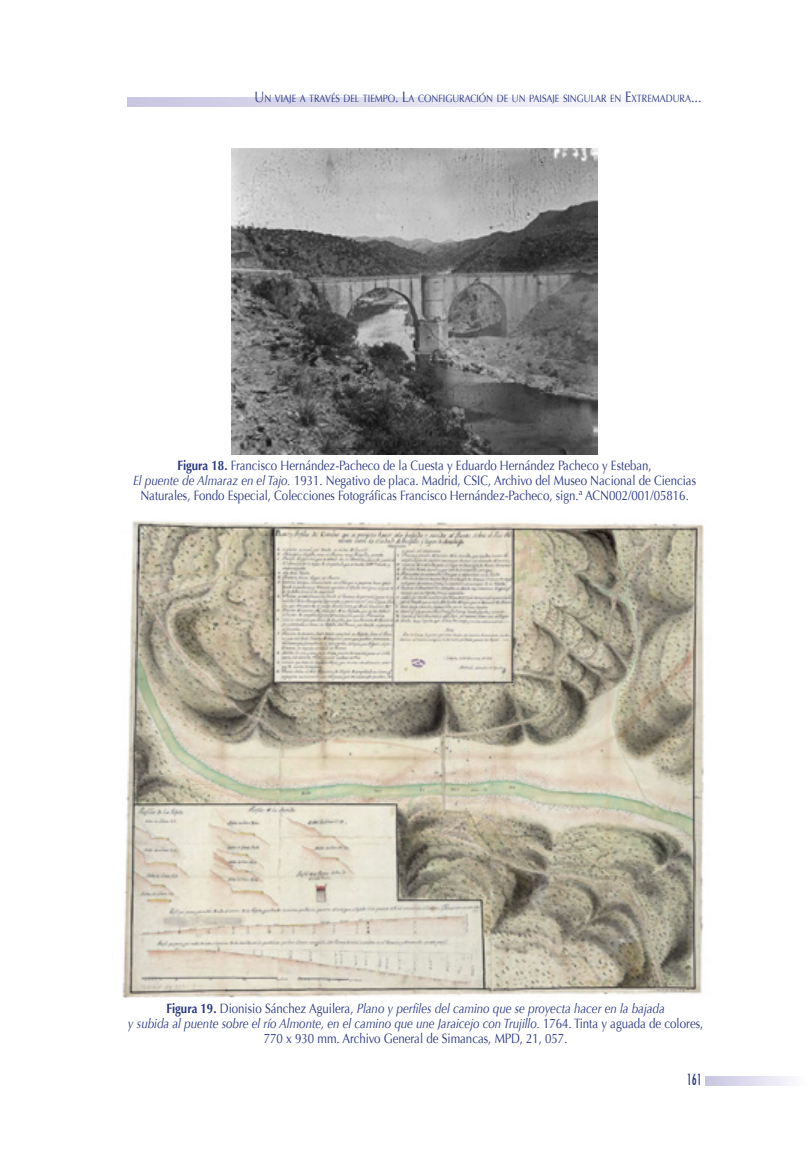
<style>
.page{position:relative;width:808px;height:1149px;background:#fff}
.page>*{position:absolute;margin:0;border:0;box-sizing:border-box;transform-origin:0 0}
.t1{font:condensed 18px "Tw Cen";color:#283583;scale:.75 1}
.t2{font:13.5px/15px "Optima";color:#283583;text-align:center;scale:.85 1}
.t3{font:italic 13.5px/15px "Optima";color:#283583;text-align:center;scale:.85 1}
.t4{font:10.5px "Optima";color:#283583;scale:.85 1}
.s1{font-size:15px}
.s2{font-weight:700}
.s3{font-style:italic}
.s4{font-weight:700;font-style:normal}
.s5{font-style:normal}
</style>
<div class="page">
<svg style="left:706px;top:1076px;width:84px;height:8px"></svg>
<svg style="left:128px;top:98px;width:468px;height:8px;background:#dedced"></svg>
<img style="left:122px;top:521px;width:582px;height:476px">
<img style="left:231px;top:149px;width:367px;height:306px">
<p class="t4" style="left:254px;top:92px;width:528px"><span class="s1">U</span>N VIAJE A TRAVÉS DEL TIEMPO<span class="s1">. L</span>A CONFIGU RACIÓN DE U N PAISAJE SINGU LAR EN <span class="s1">E</span>XTREMADU RA<span class="s1">...</span></p>
<p class="t2" style="left:133px;top:458px;width:664px"><span class="s2">Figura 18.</span> Francisco Hernández-Pacheco de la Cuesta y Eduardo Hernández Pacheco y Esteban,<br><span class="s3">El puente de Almaraz en el Tajo.</span> 1931. Negativo de placa. Madrid, CSIC, Archivo del Museo Nacional de Ciencias<br>Naturales, Fondo Especial, Colecciones Fotográficas Francisco Hernández-Pacheco, sign.ª ACN002/001/05816.</p>
<p class="t3" style="left:128px;top:1000px;width:678px"><span class="s4">Figura 19.</span> <span class="s5">Dionisio Sánchez Aguilera,</span> Plano y perfiles del camino que se proyecta hacer en la bajada<br>y subida al puente sobre el río Almonte, en el camino que une Jaraicejo con Trujillo. <span class="s5">1764. Tinta y aguada de colores,<br>770 x 930 mm. Archivo General de Simancas, MPD, 21, 057.</span></p>
<h1 class="t1" style="left:687px;top:1068px;width:21px">161</h1>
</div>
